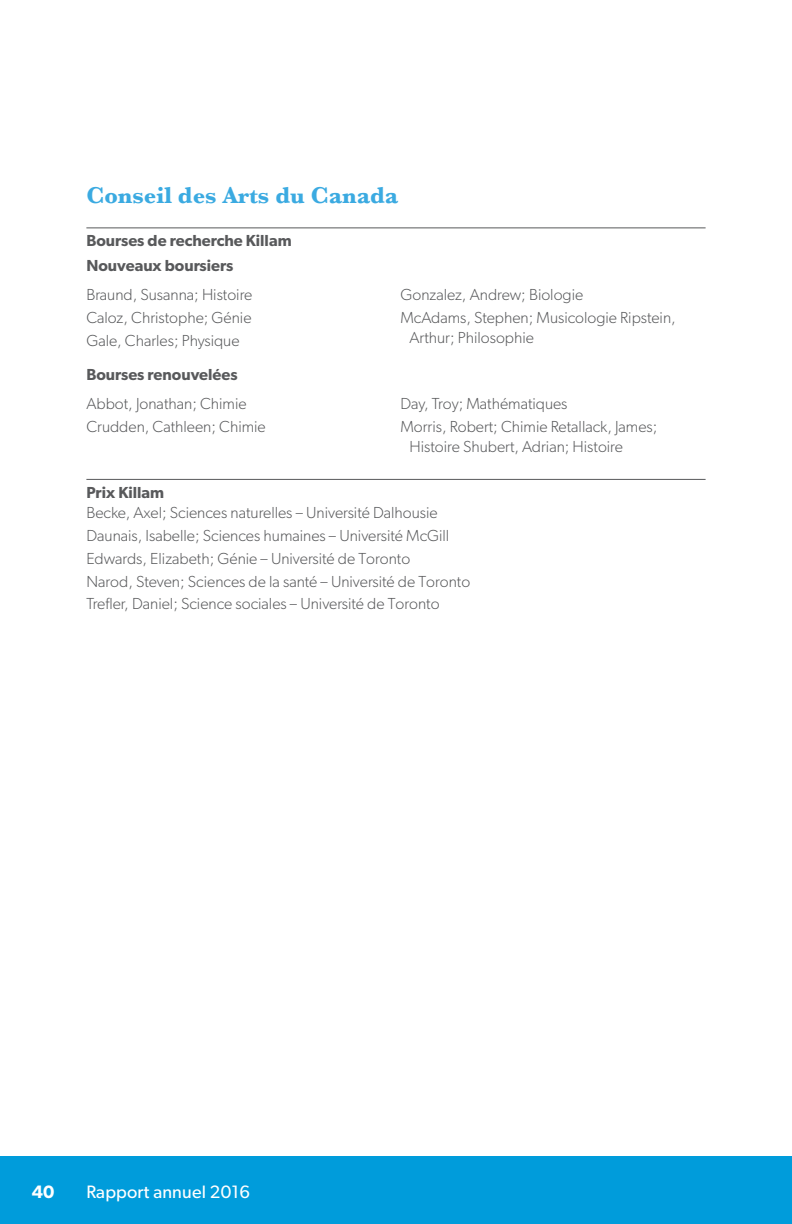
<style>
.page{position:relative;width:792px;height:1224px;background:#fff}
.page>*{position:absolute;margin:0;border:0;box-sizing:border-box;transform-origin:0 0}
.SubHead_-Serif{font:700 24px "Baskerville";color:#3baae1}
.t1{font:18px "Gibson";letter-spacing:.01em;color:#fff}
.t2{font:600 18px "Gibson";color:#fff}
.List-columns{font:300 16px/20px "Gibson";color:#58595b}
.List_-_SubHead_Sans{font:600 16px "Gibson";color:#58595b}
.List_-_SubHead-_Sans{font:600 16px "Gibson";color:#58595b}
</style>
<div class="page">
<div style="left:0;top:1157px;width:792px;height:67px;background:#009cdb"></div>
<hr style="left:86px;top:227px;width:620px;height:1px;background:#58595b">
<hr style="left:86px;top:479px;width:620px;height:1px;background:#58595b">
<p class="SubHead_-Serif" style="left:86px;top:181px;width:314px">Conseil des Arts du Canada</p>
<p class="List_-_SubHead-_Sans" style="left:86px;top:231px;width:207px">Bourses de recherche Killam</p>
<p class="List_-_SubHead_Sans" style="left:86px;top:256px;width:148px">Nouveaux boursiers</p>
<p class="List-columns" style="left:86px;top:285px;width:167px">Braund, Susanna; Histoire</p>
<p class="List-columns" style="left:86px;top:308px;width:167px">Caloz, Christophe; Génie</p>
<p class="List-columns" style="left:86px;top:330px;width:155px">Gale, Charles; Physique</p>
<p class="List-columns" style="left:400px;top:285px;width:184px">Gonzalez, Andrew; Biologie</p>
<p class="List-columns" style="left:410px;top:308px;width:268px;text-indent:-9px">McAdams, Stephen; Musicologie Ripstein,<br>Arthur; Philosophie</p>
<p class="List_-_SubHead_Sans" style="left:86px;top:365px;width:153px">Bourses renouvelées</p>
<p class="List-columns" style="left:86px;top:393px;width:162px">Abbot, Jonathan; Chimie</p>
<p class="List-columns" style="left:86px;top:416px;width:181px">Crudden, Cathleen; Chimie</p>
<p class="List-columns" style="left:400px;top:393px;width:169px">Day, Troy; Mathématiques</p>
<p class="List-columns" style="left:410px;top:416px;width:249px;text-indent:-9px">Morris, Robert; Chimie Retallack, James;<br>Histoire Shubert, Adrian; Histoire</p>
<p class="List_-_SubHead-_Sans" style="left:86px;top:483px;width:79px">Prix Killam</p>
<p class="List-columns" style="left:86px;top:502px;width:353px">Becke, Axel; Sciences naturelles – Université Dalhousie</p>
<p class="List-columns" style="left:86px;top:525px;width:364px">Daunais, Isabelle; Sciences humaines – Université McGill</p>
<p class="List-columns" style="left:86px;top:548px;width:325px">Edwards, Elizabeth; Génie – Université de Toronto</p>
<p class="List-columns" style="left:86px;top:571px;width:385px">Narod, Steven; Sciences de la santé – Université de Toronto</p>
<p class="List-columns" style="left:86px;top:594px;width:355px">Trefler, Daniel; Science sociales – Université de Toronto</p>
<p class="t2" style="left:32px;top:1181px;width:24px">40</p>
<p class="t1" style="left:86px;top:1181px;width:165px">Rapport annuel 2016</p>
</div>
